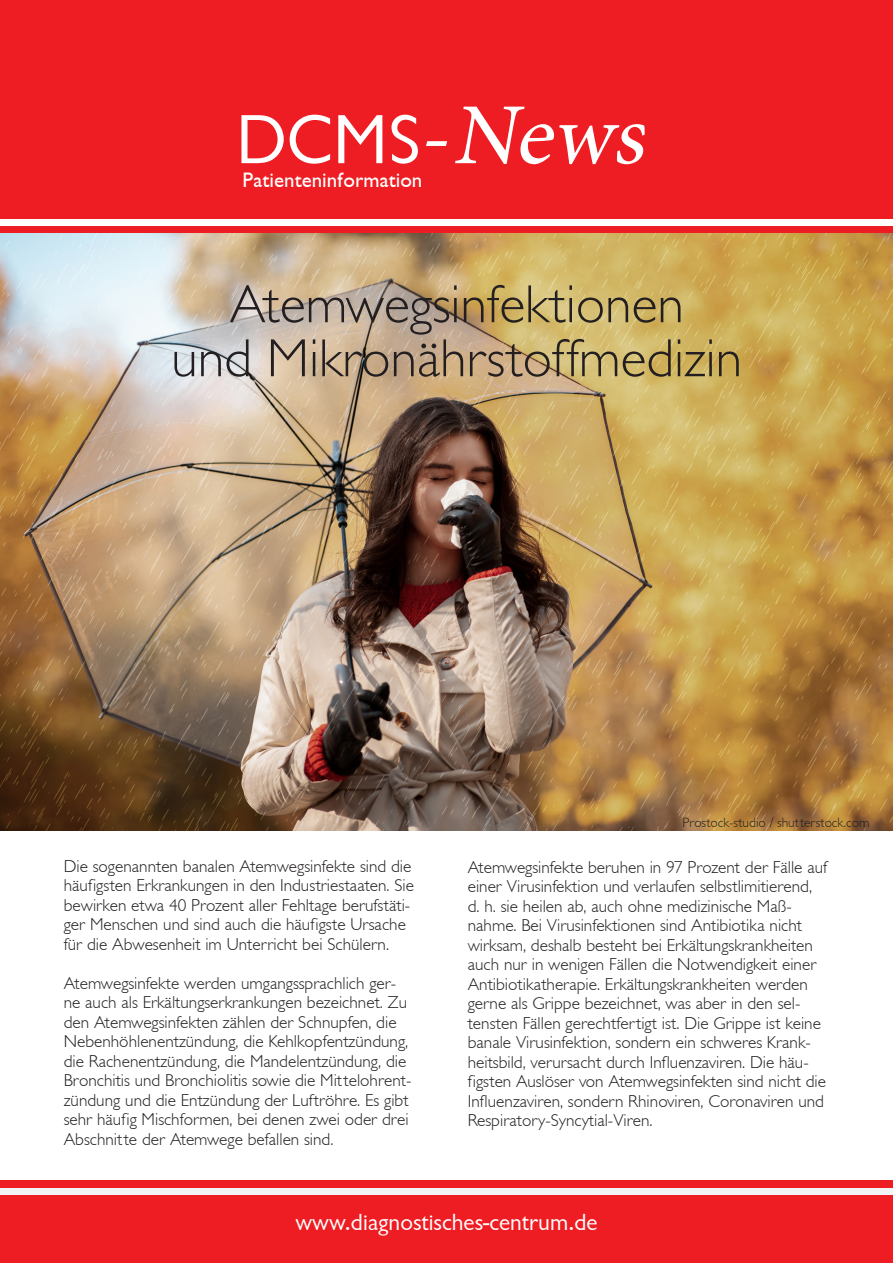
<style>
.page{position:relative;width:893px;height:1263px;background:#fff}
.page>*{position:absolute;margin:0;border:0;box-sizing:border-box;transform-origin:0 0}
.t1{font:72px "Garrison Sans";color:#fff}
.t2{font:54px/54px "Garrison Light Sans";color:#231f20;text-align:center}
.t3{font:24px "Garrison Sans";color:#fff}
.t4{font:21px "Garrison Light Sans BOLD";color:#fff}
.t5{font:17.25px/19.5px "Garrison Light Sans";color:#231f20}
.t6{font:13.5px "Garrison Light Sans";color:#231f20}
.s1{font-family:"Minion Pro";font-size:87px}
.s2{font-family:"Minion Pro";font-style:italic;font-size:87px}
</style>
<div class="page">
<div style="left:0;top:0;width:893px;height:234px;background:#ee1d23"></div>
<div style="left:0;top:1180px;width:893px;height:83px;background:#ee1d23"></div>
<div style="left:0;top:1187px;width:893px;height:7px;background:#f2f3f4"></div>
<div style="left:0;top:219px;width:893px;height:7px;background:#fff"></div>
<img style="left:0;top:234px;width:893px;height:596px">
<p class="t1" style="left:236px;top:101px;width:430px">DCMS<span class="s1">-</span><span class="s2">News</span></p>
<p class="t4" style="left:242px;top:168px;width:182px">Patienteninformation</p>
<p class="t2" style="left:171px;top:278px;width:572px">Atemwegsinfektionen<br>und Mikronährstoffmedizin</p>
<p class="t5" style="left:64px;top:856px;width:352px">Die sogenannten banalen Atemwegsinfekte sind die häufigsten Erkrankungen in den Industriestaaten. Sie bewirken etwa 40 Prozent aller Fehltage berufstäti&shy;ger Menschen und sind auch die häufigste Ursache für die Abwesenheit im Unterricht bei Schülern.</p>
<p class="t5" style="left:64px;top:973px;width:349px">Atemwegsinfekte werden umgangssprachlich ger&shy;ne auch als Erkältungserkrankungen bezeichnet. Zu den Atemwegsinfekten zählen der Schnupfen, die Nebenhöhlenentzündung, die Kehlkopfentzündung, die Rachenentzündung, die Mandelentzündung, die Bronchitis und Bronchiolitis sowie die Mittelohrent&shy;zündung und die Entzündung der Luftröhre. Es gibt sehr häufig Mischformen, bei denen zwei oder drei Abschnitte der Atemwege befallen sind.</p>
<p class="t6" style="left:682px;top:815px;width:189px">Prostock-studio / shutterstock.com</p>
<p class="t5" style="left:468px;top:857px;width:361px">Atemwegsinfekte beruhen in 97 Prozent der Fälle auf einer Virusinfektion und verlaufen selbstlimitierend, d. h. sie heilen ab, auch ohne medizinische Maß&shy;nahme. Bei Virusinfektionen sind Antibiotika nicht wirksam, deshalb besteht bei Erkältungskrankheiten auch nur in wenigen Fällen die Notwendigkeit einer Antibiotikatherapie. Erkältungskrankheiten werden gerne als Grippe bezeichnet, was aber in den sel&shy;tensten Fällen gerechtfertigt ist. Die Grippe ist keine banale Virusinfektion, sondern ein schweres Krank&shy;heitsbild, verursacht durch Influenzaviren. Die häu&shy;figsten Auslöser von Atemwegsinfekten sind nicht die Influenzaviren, sondern Rhinoviren, Coronaviren und Respiratory-Syncytial-Viren.</p>
<p class="t3" style="left:295px;top:1209px;width:304px">www.diagnostisches-centrum.de</p>
</div>
